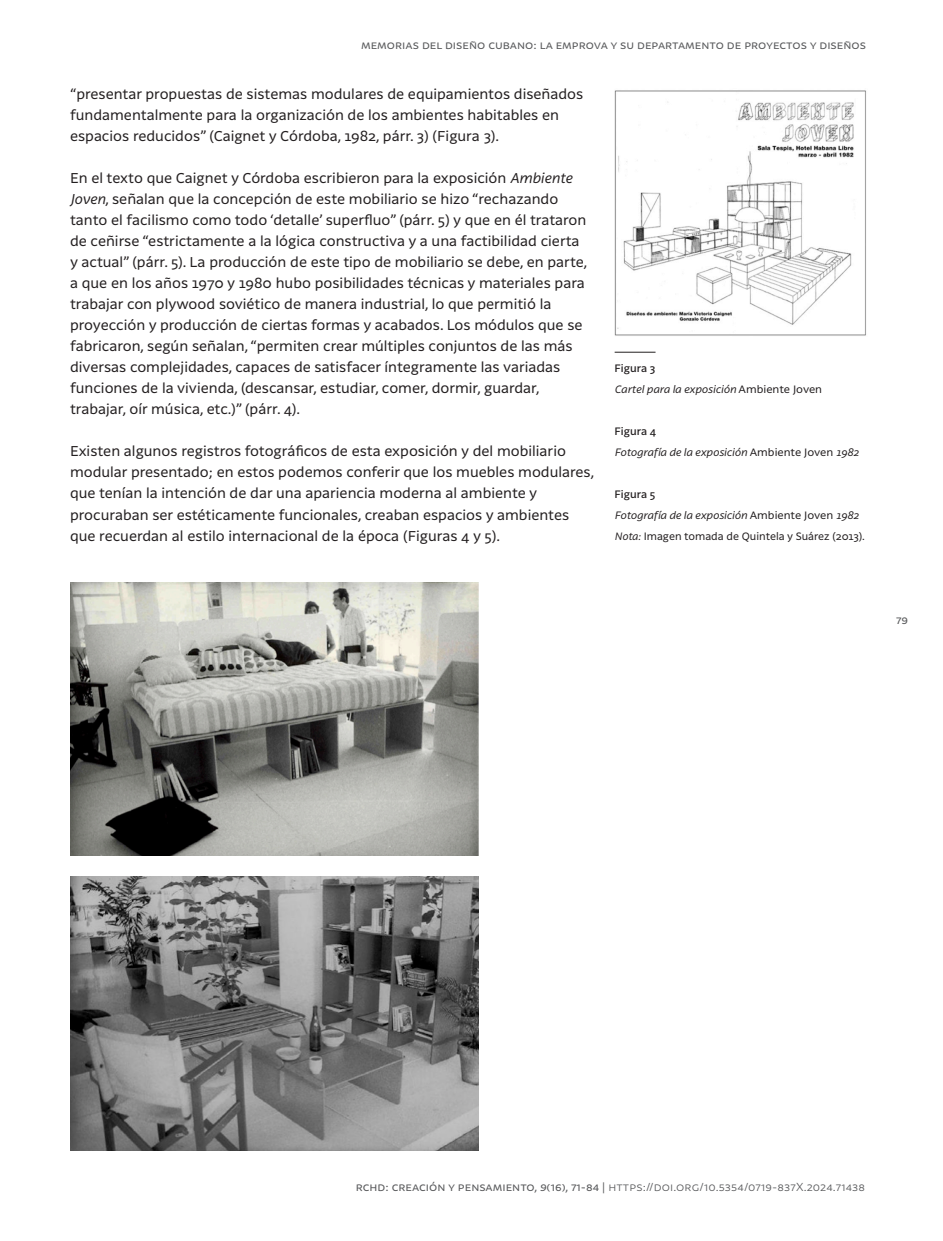
<style>
.page{position:relative;width:943px;height:1241px;background:#fff}
.page>*{position:absolute;margin:0;border:0;box-sizing:border-box;transform-origin:0 0}
.Texto{font:14px/21px "Latina";color:#231f20}
.t1{font:300 11.38px "Latina";letter-spacing:.01em;color:#57585a}
.t2{font:11.38px "Latina";color:#57585a}
.Nota_al_margen{font:italic 10.5px/21px "Latina";color:#231f20}
.Nota_al_margen-2{font:10.5px/21px "Latina";color:#231f20}
.s1{font-style:italic}
.s2{font-weight:500;font-style:normal}
.s3{font-style:normal}
.s4{font-weight:500}
.s5{font-weight:400}
.s6{font-weight:400;font-style:italic}
</style>
<div class="page">
<img style="left:614px;top:90px;width:252px;height:246px">
<img style="left:70px;top:582px;width:408px;height:273px">
<hr style="left:614px;top:352px;width:41px;height:1px;background:#231f20">
<img style="left:70px;top:876px;width:408px;height:274px">
<p class="t2" style="left:361px;top:38px;width:506px">memorias del diseño cubano: la EMPROVA y su departamento de proyectos y diseños</p>
<p class="Texto" style="left:70px;top:84px;width:514px">“presentar propuestas de sistemas modulares de equipamientos diseñados fundamentalmente para la organización de los ambientes habitables en espacios reducidos” (Caignet y Córdoba, 1982, párr. 3) (Figura 3).</p>
<p class="Texto" style="left:70px;top:168px;width:519px">En el texto que Caignet y Córdoba escribieron para la exposición <span class="s1">Ambiente Joven</span>, señalan que la concepción de este mobiliario se hizo “rechazando tanto el facilismo como todo ‘detalle’ superfluo” (párr. 5) y que en él trataron de ceñirse “estrictamente a la lógica constructiva y a una factibilidad cierta y actual” (párr. 5). La producción de este tipo de mobiliario se debe, en parte, a que en los años 1970 y 1980 hubo posibilidades técnicas y materiales para trabajar con plywood soviético de manera industrial, lo que permitió la proyección y producción de ciertas formas y acabados. Los módulos que se fabricaron, según señalan, “permiten crear múltiples conjuntos de las más diversas complejidades, capaces de satisfacer íntegramente las variadas funciones de la vivienda, (descansar, estudiar, comer, dormir, guardar, trabajar, oír música, etc.)” (párr. 4).</p>
<p class="Texto" style="left:70px;top:441px;width:526px">Existen algunos registros fotográficos de esta exposición y del mobiliario modular presentado; en estos podemos conferir que los muebles modulares, que tenían la intención de dar una apariencia moderna al ambiente y procuraban ser estéticamente funcionales, creaban espacios y ambientes que recuerdan al estilo internacional de la época (Figuras 4 y 5).</p>
<p class="Nota_al_margen" style="left:614px;top:358px;width:209px"><span class="s2">Figura 3<br></span>Cartel para la exposición <span class="s3">Ambiente Joven</span></p>
<p class="Nota_al_margen" style="left:614px;top:421px;width:246px"><span class="s2">Figura 4<br></span>Fotografía de la exposición <span class="s3">Ambiente Joven</span> 1982</p>
<p class="Nota_al_margen-2" style="left:614px;top:484px;width:252px"><span class="s4">Figura 5<br></span><span class="s1">Fotografía de la exposición</span> Ambiente Joven <span class="s1">1982<br>Nota:</span> Imagen tomada de Quintela y Suárez (2013).</p>
<p class="t2" style="left:896px;top:614px;width:14px">79</p>
<p class="t1" style="left:356px;top:1180px;width:511px"><span class="s5">rchd: creación y pensamiento,</span> <span class="s6">9</span><span class="s5">(16), 71-84 |</span> https://doi.org/10.5354/0719-837X.2024.71438</p>
</div>
